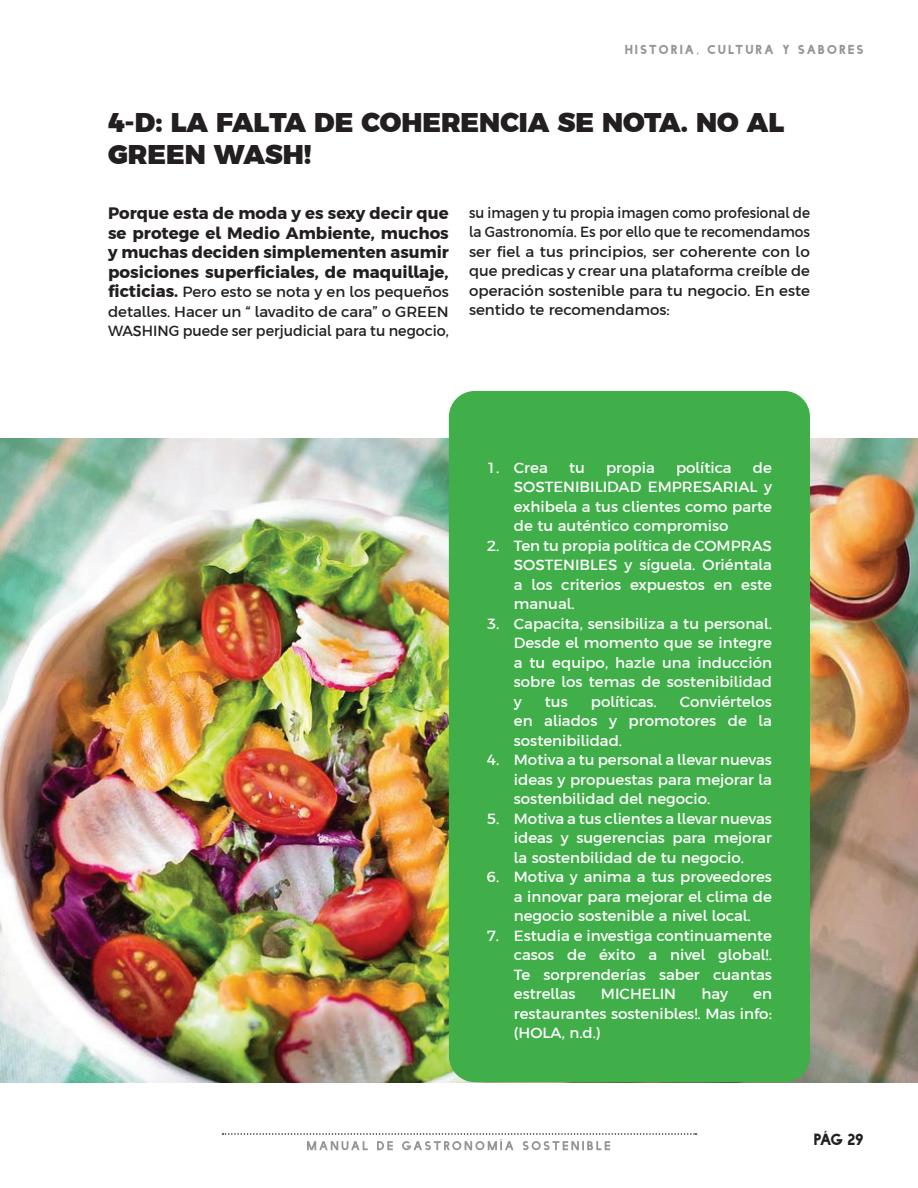
<style>
.page{position:relative;width:918px;height:1188px;background:#fff}
.page>*{position:absolute;margin:0;border:0;box-sizing:border-box;transform-origin:0 0}
.t1{font:900 27px/32.4px "Argentum Sans";color:#231f20}
.t2{font:700 16.5px/19.5px "Argentum Sans";color:#231f20;text-align:justify}
.t3{font:15px/19.5px "Argentum Sans";color:#fff;text-align:justify}
.t4{font:15px/19.5px "Argentum Sans";color:#231f20;text-align:justify;scale:.91 1}
.t5{font:15px/19.5px "Argentum Sans";color:#231f20;text-align:justify}
.t6{font:15px "Facile Sans";color:#231f20}
.t7{font:12px "Facile Sans";letter-spacing:.2em;color:#939598}
.s1{font-weight:700;font-size:16.5px}
</style>
<div class="page">
<img style="left:0;top:438px;width:918px;height:644px">
<div style="left:449px;top:391px;width:361px;height:691px;background:#40ae49;border-radius:26px"></div>
<svg style="left:222px;top:1133px;width:475px;height:2px"></svg>
<svg style="left:307px;top:1139px;width:303px;height:11px"></svg>
<p class="t7" style="left:625px;top:43px;width:240px">HISTORIA, CULTURA Y SABORES</p>
<h1 class="t1" style="left:108px;top:104px;width:678px">4-D: LA FALTA DE COHERENCIA SE NOTA. NO AL<br>GREEN WASH!</h1>
<p class="t2" style="left:108px;top:202px;width:342px">Porque esta de moda y es sexy decir que se protege el Medio Ambiente, muchos y muchas deciden simplementen asumir posiciones superficiales, de maquillaje,</p>
<p class="t5" style="left:108px;top:281px;width:342px"><span class="s1">ficticias.</span> Pero esto se nota y en los pequeños detalles. Hacer un “ lavadito de cara” o GREEN WASHING puede ser perjudicial para tu negocio,</p>
<p class="t4" style="left:469px;top:201px;width:376px">su imagen y tu propia imagen como profesional de la Gastronomía. Es por ello que te recomendamos ser fiel a tus principios, ser coherente con lo que predicas y crear una plataforma creíble de operación sostenible para tu negocio. En este sentido te recomendamos:</p>
<p class="t3" style="left:487px;top:457px;width:62px">1. Crea</p>
<p class="t3" style="left:569px;top:457px;width:17px">tu</p>
<p class="t3" style="left:606px;top:457px;width:50px">propia</p>
<p class="t3" style="left:676px;top:457px;width:57px">política</p>
<p class="t3" style="left:514px;top:457px;width:260px;text-indent:239px">de SOSTENIBILIDAD EMPRESARIAL y exhibela a tus clientes como parte de tu auténtico compromiso</p>
<p class="t3" style="left:514px;top:535px;width:260px;text-indent:-27px">2. Ten tu propia política de COMPRAS SOSTENIBLES y síguela. Oriéntala a los criterios expuestos en este manual.</p>
<p class="t3" style="left:514px;top:613px;width:260px;text-indent:-27px">3. Capacita, sensibiliza a tu personal.<br>Desde el momento que se integre a tu equipo, hazle una inducción sobre los temas de sostenibilidad y</p>
<p class="t3" style="left:514px;top:691px;width:260px;text-indent:166px">Conviértelos en aliados y promotores de la sostenibilidad.</p>
<p class="t3" style="left:514px;top:749px;width:260px;text-indent:-27px">4. Motiva a tu personal a llevar nuevas ideas y propuestas para mejorar la sostenbilidad del negocio.</p>
<p class="t3" style="left:514px;top:808px;width:260px;text-indent:-27px">5. Motiva a tus clientes a llevar nuevas ideas y sugerencias para mejorar la sostenbilidad de tu negocio.</p>
<p class="t3" style="left:514px;top:866px;width:260px;text-indent:-27px">6. Motiva y anima a tus proveedores a innovar para mejorar el clima de negocio sostenible a nivel local.</p>
<p class="t3" style="left:514px;top:925px;width:260px;text-indent:-27px">7. Estudia e investiga continuamente casos de éxito a nivel global!.<br>Te sorprenderías saber cuantas estrellas</p>
<p class="t3" style="left:545px;top:691px;width:24px">tus</p>
<p class="t3" style="left:591px;top:691px;width:68px">políticas.</p>
<p class="t3" style="left:601px;top:983px;width:77px">MICHELIN</p>
<p class="t3" style="left:701px;top:983px;width:28px">hay</p>
<p class="t3" style="left:514px;top:983px;width:260px;text-indent:239px">en restaurantes sostenibles!. Mas info: (HOLA, n.d.)</p>
<p class="t6" style="left:814px;top:1131px;width:51px">Pág 29</p>
</div>
